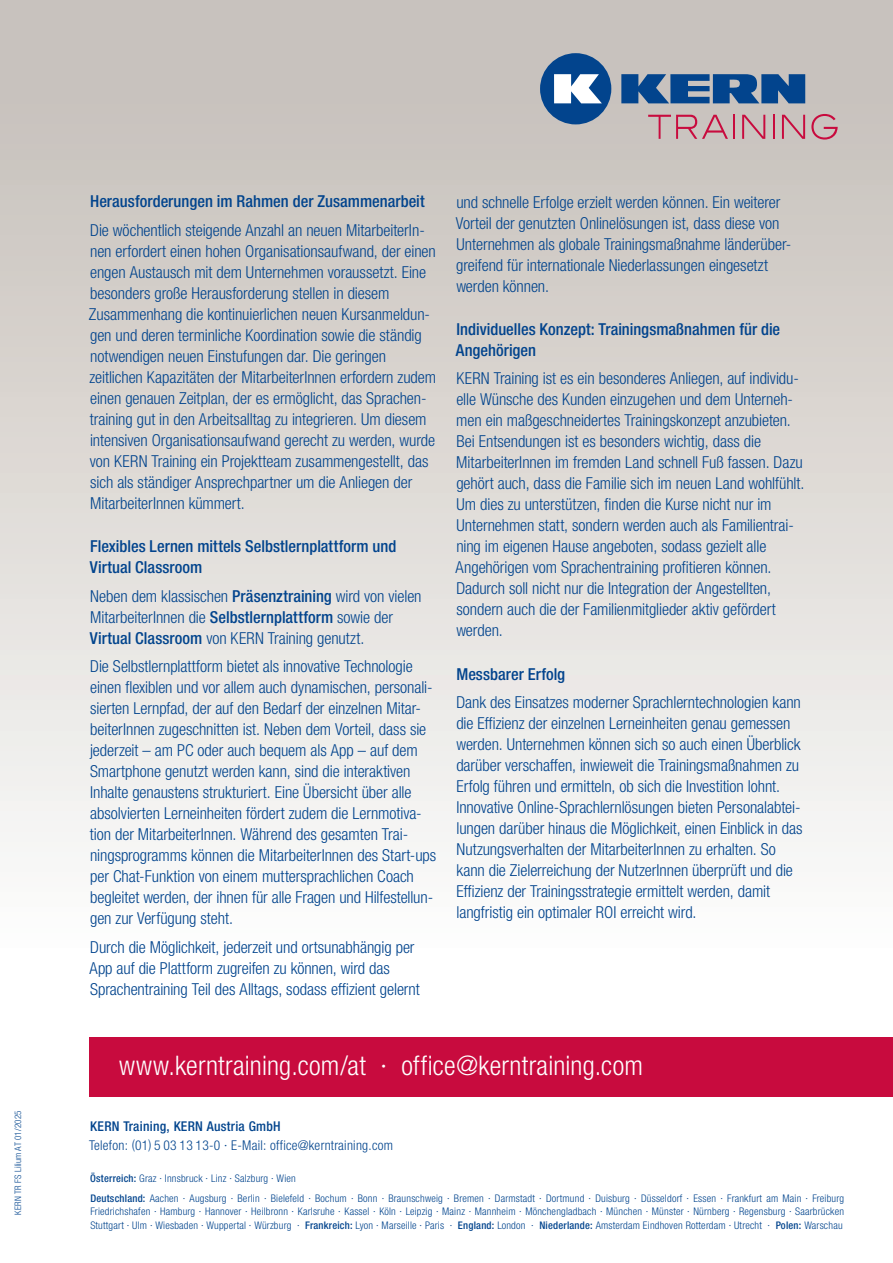
<style>
.page{position:relative;width:893px;height:1263px;background:#fff}
.page>*{position:absolute;margin:0;border:0;box-sizing:border-box;transform-origin:0 0}
.t1{font:300 condensed 27px "Helvetica Neue LTW1 G";letter-spacing:.01em;color:#fff}
.t2{font:300 condensed 16.5px/21px "Helvetica Neue LTW1 G";letter-spacing:-.005em;color:#02448d}
.t3{font:500 condensed 16.5px/21px "Helvetica Neue LTW1 G";color:#02448d}
.t4{font:300 condensed 13.5px "Helvetica Neue LTW1 G";letter-spacing:.02em;color:#02448d}
.t5{font:500 condensed 13.5px "Helvetica Neue LTW1 G";letter-spacing:.02em;color:#02448d}
.t6{font:300 condensed 10.5px/20.2px "Helvetica Neue LTW1 G";letter-spacing:.02em;color:#02448d}
.t7{font:300 condensed 9px "Helvetica Neue LTW1 G";letter-spacing:.03em;color:#02448d}
.s1{font-weight:500}
</style>
<div class="page">
<div style="left:0;top:0;width:893px;height:1263px;background:linear-gradient(to bottom,#c5beb8,#fff)"></div>
<svg style="left:648px;top:115px;width:80px;height:24px;background:#c99ea5"></svg>
<hr style="left:733px;top:115px;width:2px;height:24px;background:#c80b3e">
<svg style="left:742px;top:115px;width:23px;height:24px"></svg>
<hr style="left:773px;top:115px;width:2px;height:24px;background:#c80b3e">
<svg style="left:782px;top:115px;width:23px;height:24px"></svg>
<svg style="left:811px;top:114px;width:27px;height:26px"></svg>
<svg style="left:621px;top:74px;width:184px;height:29px;background:#2d5f97"></svg>
<svg style="left:540px;top:53px;width:71px;height:71px"></svg>
<div style="left:89px;top:1037px;width:804px;height:60px;background:#c80b3e"></div>
<p class="t7" style="left:13px;top:1215px;width:106px;rotate:-90deg">KERN TR FS Lilium AT 01/2025</p>
<p class="t3" style="left:90px;top:191px;width:336px">Herausforderungen im Rahmen der Zusammenarbeit</p>
<p class="t2" style="left:89px;top:220px;width:349px">Die wöchentlich steigende Anzahl an neuen MitarbeiterIn&shy;nen erfordert einen hohen Organisationsaufwand, der einen engen Austausch mit dem Unternehmen voraussetzt. Eine besonders große Herausforderung stellen in diesem Zusammenhang die kontinuierlichen neuen Kursanmeldun&shy;gen und deren terminliche Koordination sowie die ständig notwendigen neuen Einstufungen dar. Die geringen zeitlichen Kapazitäten der MitarbeiterInnen erfordern zudem einen genauen Zeitplan, der es ermöglicht, das Sprachen&shy;training gut in den Arbeitsalltag zu integrieren. Um diesem intensiven Organisationsaufwand gerecht zu werden, wurde von KERN Training ein Projektteam zusammengestellt, das sich als ständiger Ansprechpartner um die Anliegen der MitarbeiterInnen kümmert.</p>
<p class="t3" style="left:90px;top:536px;width:308px">Flexibles Lernen mittels Selbstlernplattform und<br>Virtual Classroom</p>
<p class="t2" style="left:90px;top:585px;width:333px">Neben dem klassischen <span class="s1">Präsenztraining</span> wird von vielen<br>MitarbeiterInnen die <span class="s1">Selbstlernplattform</span> sowie der<br><span class="s1">Virtual Classroom</span> von KERN Training genutzt.</p>
<p class="t2" style="left:90px;top:656px;width:348px">Die Selbstlernplattform bietet als innovative Technologie einen flexiblen und vor allem auch dynamischen, personali&shy;sierten Lernpfad, der auf den Bedarf der einzelnen Mitar&shy;beiterInnen zugeschnitten ist. Neben dem Vorteil, dass sie jederzeit – am PC oder auch bequem als App – auf dem Smartphone genutzt werden kann, sind die interaktiven Inhalte genaustens strukturiert. Eine Übersicht über alle absolvierten Lerneinheiten fördert zudem die Lernmotiva&shy;tion der MitarbeiterInnen. Während des gesamten Trai&shy;ningsprogramms können die MitarbeiterInnen des Start-ups per Chat-Funktion von einem muttersprachlichen Coach begleitet werden, der ihnen für alle Fragen und Hilfestellun&shy;gen zur Verfügung steht.</p>
<p class="t2" style="left:89px;top:936px;width:332px">Durch die Möglichkeit, jederzeit und ortsunabhängig per<br>App auf die Plattform zugreifen zu können, wird das<br>Sprachentraining Teil des Alltags, sodass effizient gelernt</p>
<p class="t2" style="left:456px;top:191px;width:337px">und schnelle Erfolge erzielt werden können. Ein weiterer Vorteil der genutzten Onlinelösungen ist, dass diese von Unternehmen als globale Trainingsmaßnahme länderüber&shy;greifend für internationale Niederlassungen eingesetzt werden können.</p>
<p class="t3" style="left:456px;top:319px;width:326px">Individuelles Konzept: Trainingsmaßnahmen für die<br>Angehörigen</p>
<p class="t2" style="left:456px;top:368px;width:350px">KERN Training ist es ein besonderes Anliegen, auf individu&shy;elle Wünsche des Kunden einzugehen und dem Unterneh&shy;men ein maßgeschneidertes Trainingskonzept anzubieten.<br>Bei Entsendungen ist es besonders wichtig, dass die MitarbeiterInnen im fremden Land schnell Fuß fassen. Dazu gehört auch, dass die Familie sich im neuen Land wohlfühlt.<br>Um dies zu unterstützen, finden die Kurse nicht nur im Unternehmen statt, sondern werden auch als Familientrai&shy;ning im eigenen Hause angeboten, sodass gezielt alle Angehörigen vom Sprachentraining profitieren können.<br>Dadurch soll nicht nur die Integration der Angestellten, sondern auch die der Familienmitglieder aktiv gefördert werden.</p>
<p class="t3" style="left:456px;top:663px;width:110px">Messbarer Erfolg</p>
<p class="t2" style="left:456px;top:692px;width:348px">Dank des Einsatzes moderner Sprachlerntechnologien kann die Effizienz der einzelnen Lerneinheiten genau gemessen werden. Unternehmen können sich so auch einen Überblick darüber verschaffen, inwieweit die Trainingsmaßnahmen zu Erfolg führen und ermitteln, ob sich die Investition lohnt.<br>Innovative Online-Sprachlernlösungen bieten Personalabtei&shy;lungen darüber hinaus die Möglichkeit, einen Einblick in das Nutzungsverhalten der MitarbeiterInnen zu erhalten. So kann die Zielerreichung der NutzerInnen überprüft und die Effizienz der Trainingsstrategie ermittelt werden, damit langfristig ein optimaler ROI erreicht wird.</p>
<h1 class="t1" style="left:119px;top:1050px;width:525px">www.kerntraining.com/at · office@kerntraining.com</h1>
<p class="t5" style="left:90px;top:1118px;width:192px">KERN Training, KERN Austria GmbH</p>
<p class="t4" style="left:89px;top:1137px;width:306px">Telefon: (01) 5 03 13 13-0 · E-Mail: office@kerntraining.com</p>
<p class="t6" style="left:90px;top:1168px;width:755px"><span class="s1">Österreich:</span> Graz · Innsbruck · Linz · Salzburg · Wien<br><span class="s1">Deutschland:</span> Aachen · Augsburg · Berlin · Bielefeld · Bochum · Bonn · Braunschweig · Bremen · Darmstadt · Dortmund · Duisburg · Düsseldorf · Essen · Frankfurt am Main · Freiburg</p>
<p class="t6" style="left:90px;top:1205px;width:755px;line-height:13.5px">Friedrichshafen · Hamburg · Hannover · Heilbronn · Karlsruhe · Kassel · Köln · Leipzig · Mainz · Mannheim · Mönchengladbach · München · Münster · Nürnberg · Regensburg · Saarbrücken<br>Stuttgart · Ulm · Wiesbaden · Wuppertal · Würzburg · <span class="s1">Frankreich:</span> Lyon · Marseille · Paris · -<span class="s1">England:</span> London · <span class="s1">Niederlande:</span> Amsterdam Eindhoven Rotterdam · Utrecht · -<span class="s1">Polen:</span> Warschau</p>
</div>
